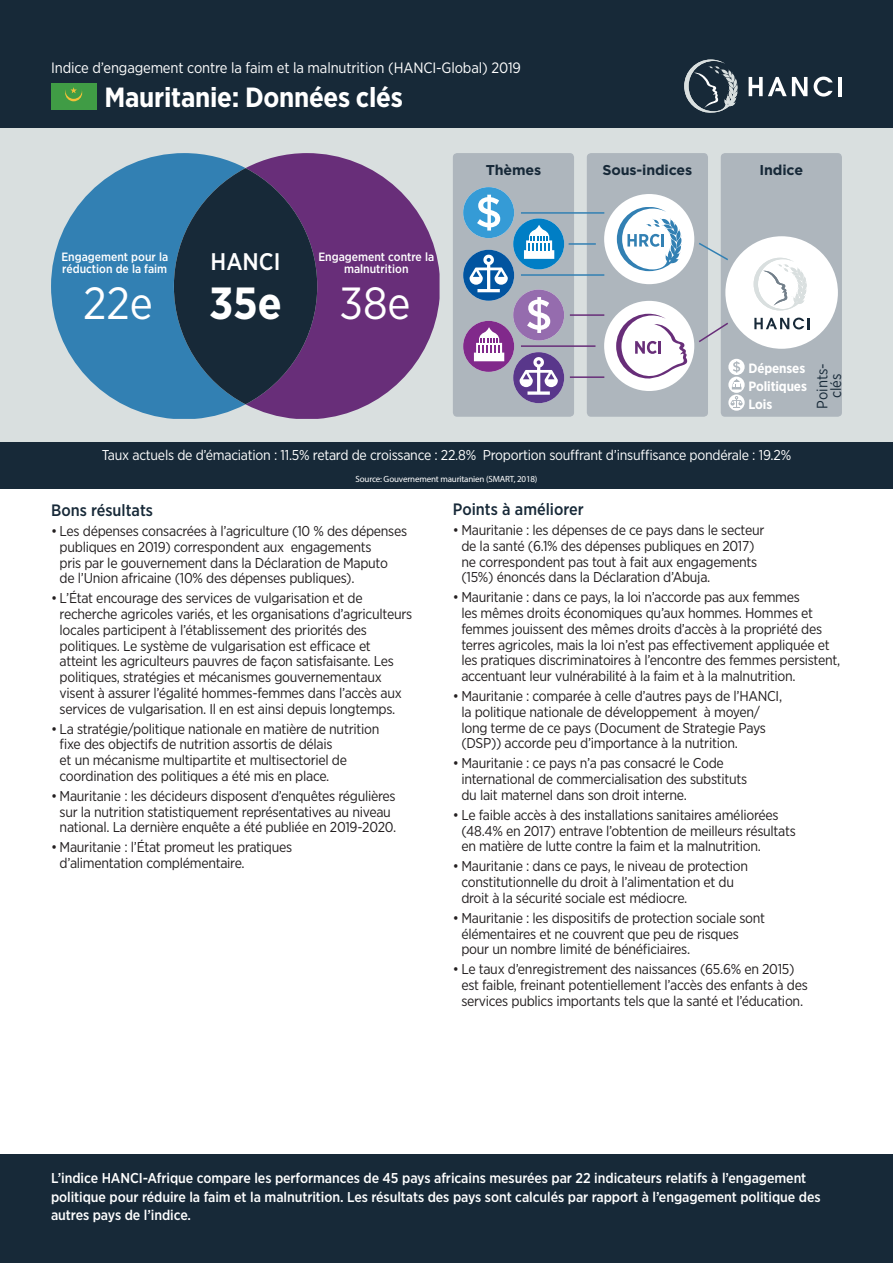
<style>
.page{position:relative;width:893px;height:1263px;background:#fff}
.page>*{position:absolute;margin:0;border:0;box-sizing:border-box;transform-origin:0 0}
.t1{font:45px "Gotham Narrow";color:#fff}
.t2{font:700 45px "Gotham Narrow";color:#fff}
.t3{font:700 27.75px "Gotham Narrow";letter-spacing:-.01em;color:#fff}
.t4{font:500 24px "Gotham Narrow";color:#fff}
.Heading{font:500 16.5px "Gotham Narrow";color:#172938}
.t5{font:15px "Gotham Narrow";letter-spacing:-.01em;color:#fff}
.t6{font:15px/13.5px "Gotham Narrow";color:#172938;text-align:center}
.t7{font:14.25px/15.8px "Gotham Narrow";letter-spacing:-.02em;color:#231f20}
.t8{font:500 14.25px/18.8px "Gotham Narrow";letter-spacing:-.005em;color:#fff}
.t9{font:14.25px "Gotham Narrow";letter-spacing:-.02em;color:#fff}
.t10{font:700 14.25px "Gotham";letter-spacing:-.01em;color:#172938}
.t11{font:700 13.5px "Gotham Narrow";letter-spacing:-.01em;color:#fff}
.t12{font:500 12px/12px "Gotham Narrow";color:#fff}
.t13{font:9px "Myriad Pro";letter-spacing:-.02em;color:#fff}
</style>
<div class="page">
<div style="left:0;top:1154px;width:893px;height:109px;background:#172938"></div>
<div style="left:0;top:0;width:893px;height:476px;background:#d9dfdf"></div>
<div style="left:0;top:442px;width:893px;height:47px;background:#172938"></div>
<div style="left:0;top:0;width:893px;height:128px;background:#172938"></div>
<svg style="left:51px;top:153px;width:195px;height:266px;fill:#3280b3"></svg>
<svg style="left:246px;top:153px;width:194px;height:266px;fill:#682e79"></svg>
<svg style="left:174px;top:168px;width:143px;height:236px;background:#263653"></svg>
<svg style="left:814px;top:77px;width:19px;height:20px"></svg>
<hr style="left:838px;top:77px;width:4px;height:19px;background:#fff">
<svg style="left:749px;top:77px;width:58px;height:19px"></svg>
<svg style="left:684px;top:60px;width:54px;height:53px"></svg>
<div style="left:51px;top:83px;width:45px;height:26px;background:#409c45"></div>
<div style="left:65px;top:84px;width:17px;height:17px;background:#f3c138;border-radius:50%"></div>
<svg style="left:65px;top:84px;width:17px;height:15px"></svg>
<div style="left:721px;top:153px;width:121px;height:264px;background:#aeb6bd;border-radius:4px"></div>
<div style="left:587px;top:153px;width:121px;height:264px;background:#aeb6bd;border-radius:4px"></div>
<div style="left:453px;top:153px;width:121px;height:264px;background:#aeb6bd;border-radius:4px"></div>
<div style="left:725px;top:236px;width:113px;height:113px;background:#fff;border-radius:50%"></div>
<svg style="left:754px;top:318px;width:56px;height:11px"></svg>
<svg style="left:754px;top:258px;width:53px;height:52px"></svg>
<svg style="left:463px;top:187px;width:101px;height:216px"></svg>
<svg style="left:699px;top:322px;width:29px;height:21px"></svg>
<svg style="left:699px;top:242px;width:29px;height:19px"></svg>
<div style="left:604px;top:301px;width:90px;height:90px;background:#fff;border-radius:50%"></div>
<svg style="left:616px;top:314px;width:71px;height:65px"></svg>
<div style="left:604px;top:194px;width:90px;height:90px;background:#fff;border-radius:50%"></div>
<svg style="left:617px;top:207px;width:65px;height:64px"></svg>
<hr style="left:569px;top:243px;width:27px;height:2px;background:#3280b3">
<hr style="left:521px;top:345px;width:74px;height:2px;background:#682e79">
<hr style="left:570px;top:314px;width:34px;height:2px;background:#682e79">
<hr style="left:570px;top:376px;width:34px;height:2px;background:#682e79">
<hr style="left:521px;top:212px;width:83px;height:2px;background:#3280b3">
<hr style="left:521px;top:274px;width:83px;height:2px;background:#3280b3">
<svg style="left:728px;top:359px;width:17px;height:52px"></svg>
<p class="t5" style="left:51px;top:58px;width:471px">Indice d’engagement contre la faim et la malnutrition (HANCI-Global) 2019</p>
<p class="t3" style="left:104px;top:79px;width:300px">Mauritanie: Données clés</p>
<p class="t10" style="left:486px;top:162px;width:57px">Thèmes</p>
<p class="t10" style="left:602px;top:162px;width:91px">Sous-indices</p>
<p class="t10" style="left:760px;top:162px;width:45px">Indice</p>
<p class="t12" style="left:61px;top:250px;width:108px">Engagement pour la réduction de la faim</p>
<p class="t4" style="left:211px;top:246px;width:71px">HANCI</p>
<p class="t12" style="left:318px;top:250px;width:117px;text-align:center">Engagement contre la malnutrition</p>
<p class="t1" style="left:83px;top:275px;width:71px">22e</p>
<p class="t2" style="left:209px;top:274px;width:74px">35e</p>
<p class="t1" style="left:340px;top:275px;width:73px">38e</p>
<p class="t11" style="left:748px;top:359px;width:58px">Dépenses</p>
<p class="t11" style="left:748px;top:377px;width:60px">Politiques</p>
<p class="t11" style="left:748px;top:395px;width:25px">Lois</p>
<p class="t6" style="left:815px;top:409px;width:47px;rotate:-90deg">Points&shy;clés</p>
<p class="t9" style="left:102px;top:446px;width:691px">Taux actuels de d’émaciation : 11.5% retard de croissance : 22.8% Proportion souffrant d’insuffisance pondérale : 19.2%</p>
<p class="t13" style="left:355px;top:473px;width:184px">Source: Gouvernement mauritanien (SMART, 2018)</p>
<p class="Heading" style="left:51px;top:500px;width:103px">Bons résultats</p>
<p class="t7" style="left:60px;top:523px;width:349px;text-indent:-9px">• Les dépenses consacrées à l’agriculture (10 % des dépenses publiques en 2019) correspondent aux engagements<br>pris par le gouvernement dans la Déclaration de Maputo<br>de l’Union africaine (10% des dépenses publiques).</p>
<p class="t7" style="left:60px;top:590px;width:354px;text-indent:-9px">• L’État encourage des services de vulgarisation et de recherche agricoles variés, et les organisations d’agriculteurs locales participent à l’établissement des priorités des politiques. Le système de vulgarisation est efficace et atteint les agriculteurs pauvres de façon satisfaisante. Les politiques, stratégies et mécanismes gouvernementaux visent à assurer l’égalité hommes-femmes dans l’accès aux services de vulgarisation. Il en est ainsi depuis longtemps.</p>
<p class="t7" style="left:60px;top:720px;width:321px;text-indent:-9px">• La stratégie/politique nationale en matière de nutrition fixe des objectifs de nutrition assortis de délais<br>et un mécanisme multipartite et multisectoriel de coordination des politiques a été mis en place.</p>
<p class="t7" style="left:51px;top:788px;width:347px;text-align:center">• Mauritanie : les décideurs disposent d’enquêtes régulières sur la nutrition statistiquement représentatives au niveau national. La dernière enquête a été publiée en 2019-2020.</p>
<p class="t7" style="left:60px;top:839px;width:234px;text-indent:-9px">• Mauritanie : l’État promeut les pratiques d’alimentation complémentaire.</p>
<p class="Heading" style="left:453px;top:499px;width:132px">Points à améliorer</p>
<p class="t7" style="left:461px;top:522px;width:305px;text-indent:-9px">• Mauritanie : les dépenses de ce pays dans le secteur de la santé (6.1% des dépenses publiques en 2017) ne correspondent pas tout à fait aux engagements (15%) énoncés dans la Déclaration d’Abuja.</p>
<p class="t7" style="left:461px;top:589px;width:380px;text-indent:-9px">• Mauritanie : dans ce pays, la loi n’accorde pas aux femmes<br>les mêmes droits économiques qu’aux hommes. Hommes et femmes jouissent des mêmes droits d’accès à la propriété des terres agricoles, mais la loi n’est pas effectivement appliquée et les pratiques discriminatoires à l’encontre des femmes persistent, accentuant leur vulnérabilité à la faim et à la malnutrition.</p>
<p class="t7" style="left:461px;top:688px;width:322px;text-indent:-9px">• Mauritanie : comparée à celle d’autres pays de l’HANCI, la politique nationale de développement à moyen/ long terme de ce pays (Document de Strategie Pays (DSP)) accorde peu d’importance à la nutrition.</p>
<p class="t7" style="left:461px;top:755px;width:287px;text-indent:-9px">• Mauritanie : ce pays n’a pas consacré le Code international de commercialisation des substituts du lait maternel dans son droit interne.</p>
<p class="t7" style="left:461px;top:807px;width:336px;text-indent:-9px">• Le faible accès à des installations sanitaires améliorées (48.4% en 2017) entrave l’obtention de meilleurs résultats en matière de lutte contre la faim et la malnutrition.</p>
<p class="t7" style="left:461px;top:858px;width:288px;text-indent:-9px">• Mauritanie : dans ce pays, le niveau de protection constitutionnelle du droit à l’alimentation et du droit à la sécurité sociale est médiocre.</p>
<p class="t7" style="left:461px;top:910px;width:305px;text-indent:-9px">• Mauritanie : les dispositifs de protection sociale sont élémentaires et ne couvrent que peu de risques pour un nombre limité de bénéficiaires.</p>
<p class="t7" style="left:461px;top:961px;width:348px;text-indent:-9px">• Le taux d’enregistrement des naissances (65.6% en 2015) est faible, freinant potentiellement l’accès des enfants à des services publics importants tels que la santé et l’éducation.</p>
<p class="t8" style="left:51px;top:1168px;width:771px">L’indice HANCI-Afrique compare les performances de 45 pays africains mesurées par 22 indicateurs relatifs à l’engagement politique pour réduire la faim et la malnutrition. Les résultats des pays sont calculés par rapport à l’engagement politique des autres pays de l’indice.</p>
</div>
